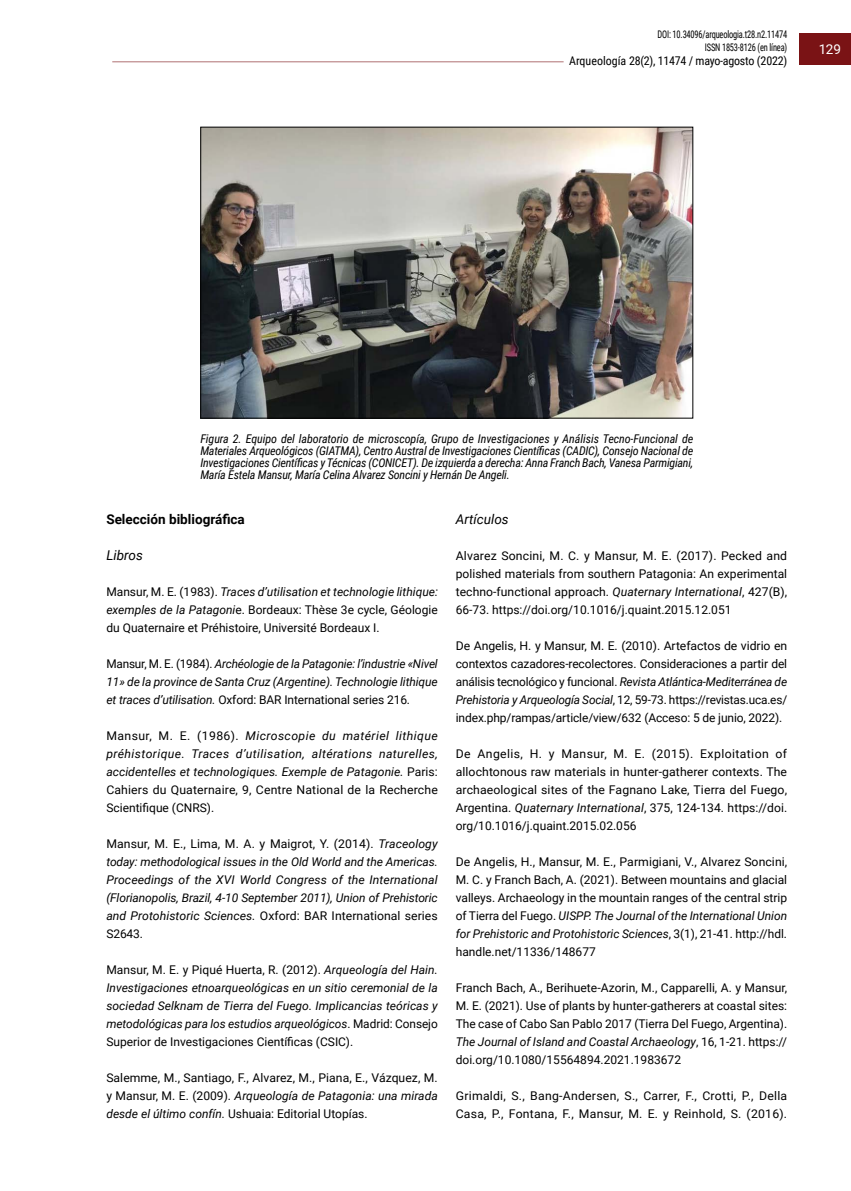
<style>
.page{position:relative;width:851px;height:1191px;background:#fff}
.page>*{position:absolute;margin:0;border:0;box-sizing:border-box;transform-origin:0 0}
.t1{font:700 13.5px "Roboto";color:#000}
.t2{font:italic 13.5px "Roboto";color:#000}
.t3{font:13.5px "Roboto";color:#fff}
.t4{font:12px/18px "Roboto";color:#000;text-align:justify}
.t5{font:italic 12px/18px "Roboto";letter-spacing:-.01em;color:#000;text-align:justify}
.t6{font:italic 12px/12px "Roboto Condensed";letter-spacing:-.02em;color:#000;text-align:justify}
.t7{font:12px/18px "Roboto";letter-spacing:.02em;color:#000}
.t8{font:12px "Roboto Condensed";letter-spacing:-.02em;color:#000}
.t9{font:10.5px/12.6px "Roboto Condensed";letter-spacing:-.02em;color:#000;text-align:right;scale:.8 1}
.s1{font-style:italic}
.s2{font-style:normal}
</style>
<div class="page">
<hr style="left:112px;top:61px;width:616px;height:1px;background:#af7172">
<div style="left:563px;top:55px;width:224px;height:15px;background:#fff"></div>
<div style="left:799px;top:34px;width:51px;height:31px;background:#7a1315"></div>
<img style="left:202px;top:129px;width:489px;height:287px">
<div style="left:200px;top:127px;width:493px;height:291px;border:1px solid #000"></div>
<p class="t9" style="left:657px;top:28px;width:163px">DOI: 10.34096/arqueologia.t28.n2.11474<br>ISSN 1853-8126 (en línea)</p>
<p class="t8" style="left:569px;top:52px;width:219px">Arqueología 28(2), 11474 / mayo-agosto (2022)</p>
<p class="t3" style="left:818px;top:40px;width:24px">129</p>
<p class="t6" style="left:200px;top:432px;width:494px">Figura 2. Equipo del laboratorio de microscopía, Grupo de Investigaciones y Análisis Tecno-Funcional de Materiales Arqueológicos (GIATMA), Centro Austral de Investigaciones Científicas (CADIC), Consejo Nacional de Investigaciones Científicas y Técnicas (CONICET). De izquierda a derecha: Anna Franch Bach, Vanesa Parmigiani, María Estela Mansur, María Celina Alvarez Soncini y Hernán De Angeli.</p>
<p class="t1" style="left:106px;top:509px;width:140px">Selección bibliográfica</p>
<p class="t2" style="left:106px;top:545px;width:38px">Libros</p>
<p class="t4" style="left:106px;top:582px;width:333px">Mansur, M. E. (1983). <span class="s1">Traces d’utilisation et technologie lithique: exemples de la Patagoni</span>e. Bordeaux: Thèse 3e cycle, Géologie du Quaternaire et Préhistoire, Université Bordeaux I.</p>
<p class="t5" style="left:106px;top:654px;width:333px"><span class="s2">Mansur, M. E. (1984).</span> Archéologie de la Patagonie: l’industrie «Nivel 11» de la province de Santa Cruz (Argentine). Technologie lithique et traces d’utilisation. <span class="s2">Oxford: BAR International series 216.</span></p>
<p class="t5" style="left:106px;top:726px;width:333px"><span class="s2">Mansur, M. E. (1986).</span> Microscopie du matériel lithique préhistorique. Traces d’utilisation, altérations naturelles, accidentelles et technologiques. Exemple de Patagonie. <span class="s2">Paris:<br>Cahiers du Quaternaire, 9, Centre National de la Recherche Scientifique (CNRS).</span></p>
<p class="t5" style="left:106px;top:834px;width:333px"><span class="s2">Mansur, M. E., Lima, M. A. y Maigrot, Y. (2014).</span> Traceology today: methodological issues in the Old World and the Americas.<br>Proceedings of the XVI World Congress of the International (Florianopolis, Brazil, 4-10 September 2011), Union of Prehistoric and Protohistoric Sciences. <span class="s2">Oxford: BAR International series S2643.</span></p>
<p class="t5" style="left:106px;top:960px;width:333px"><span class="s2">Mansur, M. E. y Piqué Huerta, R. (2012).</span> Arqueología del Hain.<br>Investigaciones etnoarqueológicas en un sitio ceremonial de la sociedad Selknam de Tierra del Fuego. Implicancias teóricas y metodológicas para los estudios arqueológicos<span class="s2">. Madrid: Consejo Superior de Investigaciones Científicas (CSIC).</span></p>
<p class="t4" style="left:106px;top:1068px;width:333px">Salemme, M., Santiago, F., Alvarez, M., Piana, E., Vázquez, M. y Mansur, M. E. (2009). <span class="s1">Arqueología de Patagonia: una mirada desde el último confín.</span> Ushuaia: Editorial Utopías.</p>
<p class="t2" style="left:455px;top:509px;width:54px">Artículos</p>
<p class="t4" style="left:455px;top:546px;width:333px">Alvarez Soncini, M. C. y Mansur, M. E. (2017). Pecked and polished materials from southern Patagonia: An experimental techno-functional approach. <span class="s1">Quaternary International</span>, 427(B), 66-73. https://doi.org/10.1016/j.quaint.2015.12.051</p>
<p class="t4" style="left:455px;top:636px;width:333px">De Angelis, H. y Mansur, M. E. (2010). Artefactos de vidrio en contextos cazadores-recolectores. Consideraciones a partir del análisis tecnológico y funcional. <span class="s1">Revista Atlántica-Mediterránea de Prehistoria y Arqueología Social</span>, 12, 59-73. https://revistas.uca.es/ index.php/rampas/article/view/632 (Acceso: 5 de junio, 2022).</p>
<p class="t4" style="left:455px;top:744px;width:333px">De Angelis, H. y Mansur, M. E. (2015). Exploitation of allochtonous raw materials in hunter-gatherer contexts. The archaeological sites of the Fagnano Lake, Tierra del Fuego, Argentina. <span class="s1">Quaternary International</span>, 375, 124-134. https://doi. org/10.1016/j.quaint.2015.02.056</p>
<p class="t4" style="left:455px;top:852px;width:333px">De Angelis, H., Mansur, M. E., Parmigiani, V., Alvarez Soncini, M. C. y Franch Bach, A. (2021). Between mountains and glacial valleys. Archaeology in the mountain ranges of the central strip of Tierra del Fuego. <span class="s1">UISPP. The Journal of the International Union for Prehistoric and Protohistoric Sciences</span>, 3(1), 21-41. http://hdl. handle.net/11336/148677</p>
<p class="t4" style="left:455px;top:978px;width:333px">Franch Bach, A., Berihuete-Azorin, M., Capparelli, A. y Mansur, M. E. (2021). Use of plants by hunter-gatherers at coastal sites:<br>The case of Cabo San Pablo 2017 (Tierra Del Fuego, Argentina).<br><span class="s1">The Journal of Island and Coastal Archaeology</span>, 16, 1-21. https:// doi.org/10.1080/15564894.2021.1983672</p>
<p class="t7" style="left:455px;top:1086px;width:333px">Grimaldi, S., Bang-Andersen, S., Carrer, F., Crotti, P., Della<br>Casa, P., Fontana, F., Mansur, M. E. y Reinhold, S. (2016).</p>
</div>
